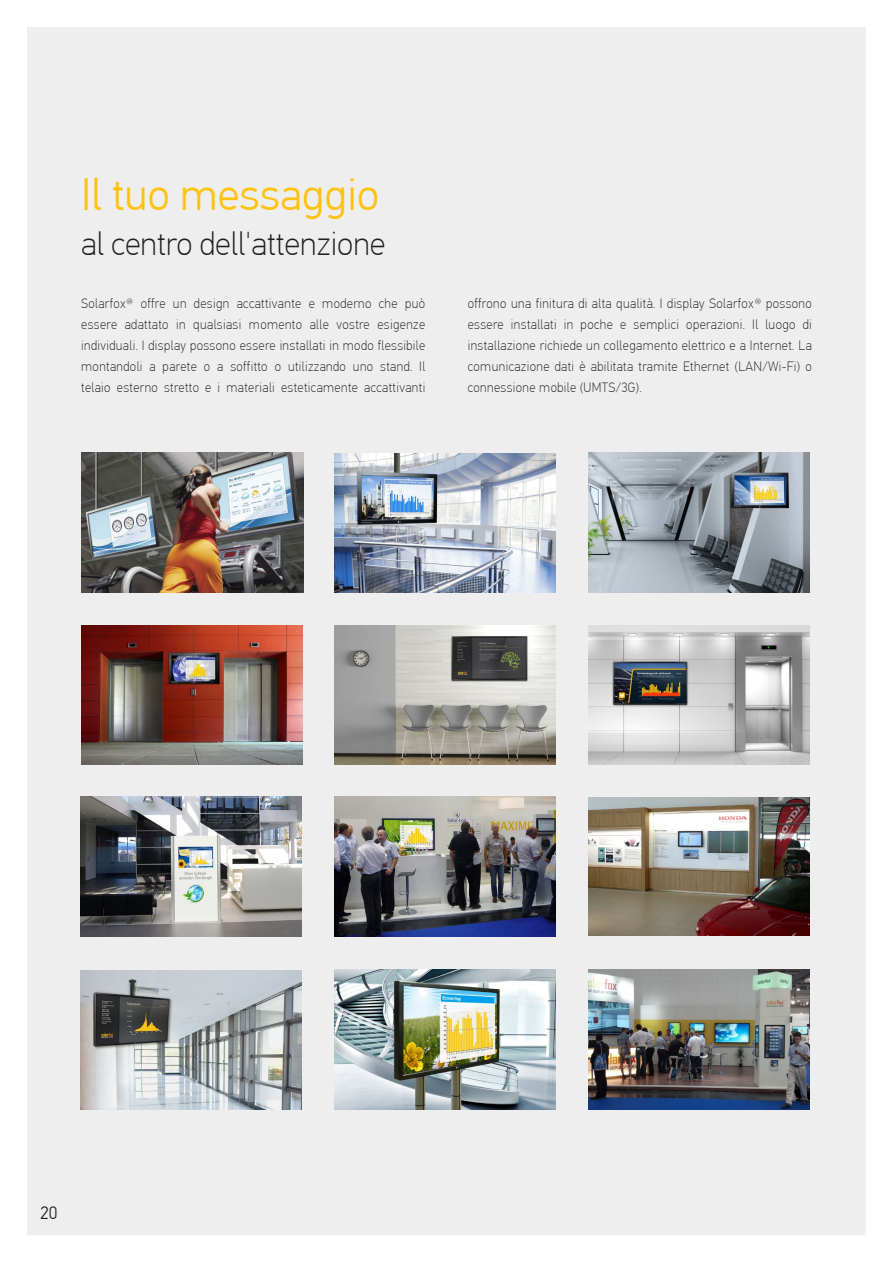
<style>
.page{position:relative;width:893px;height:1263px;background:#fff}
.page>*{position:absolute;margin:0;border:0;box-sizing:border-box;transform-origin:0 0}
.t1{font:300 45px "PF Din Text Pro";color:#fec210}
.t2{font:100 33px "PF Din Text Pro";color:#231f20}
.t3{font:300 18px "PF Din Text Pro";color:#231f20}
.t4{font:100 13.5px/21px "PF Din Text Pro";letter-spacing:.03em;color:#231f20;text-align:justify;scale:.96 1}
</style>
<div class="page">
<div style="left:27px;top:27px;width:839px;height:1208px;background:#eeeeef"></div>
<img style="left:82px;top:453px;width:222px;height:139px">
<img style="left:334px;top:453px;width:222px;height:140px">
<img style="left:588px;top:453px;width:222px;height:139px">
<img style="left:81px;top:625px;width:222px;height:140px">
<img style="left:334px;top:625px;width:222px;height:140px">
<img style="left:588px;top:625px;width:222px;height:140px">
<img style="left:80px;top:797px;width:222px;height:139px">
<img style="left:334px;top:797px;width:222px;height:139px">
<img style="left:588px;top:797px;width:222px;height:139px">
<img style="left:80px;top:970px;width:222px;height:139px">
<img style="left:334px;top:970px;width:222px;height:139px">
<img style="left:588px;top:970px;width:222px;height:139px">
<h1 class="t1" style="left:81px;top:168px;width:300px">Il tuo messaggio</h1>
<h2 class="t2" style="left:81px;top:224px;width:306px">al centro dell'attenzione</h2>
<p class="t4" style="left:81px;top:293px;width:360px">Solarfox® offre un design accattivante e moderno che può essere adattato in qualsiasi momento alle vostre esigenze individuali. I display possono essere installati in modo flessibile montandoli a parete o a soffitto o utilizzando uno stand. Il telaio esterno stretto e i materiali esteticamente accattivanti</p>
<p class="t4" style="left:468px;top:293px;width:360px">offrono una finitura di alta qualità. I display Solarfox® possono essere installati in poche e semplici operazioni. Il luogo di installazione richiede un collegamento elettrico e a Internet. La comunicazione dati è abilitata tramite Ethernet (LAN/Wi-Fi) o connessione mobile (UMTS/3G).</p>
<h3 class="t3" style="left:40px;top:1202px;width:19px">20</h3>
</div>
